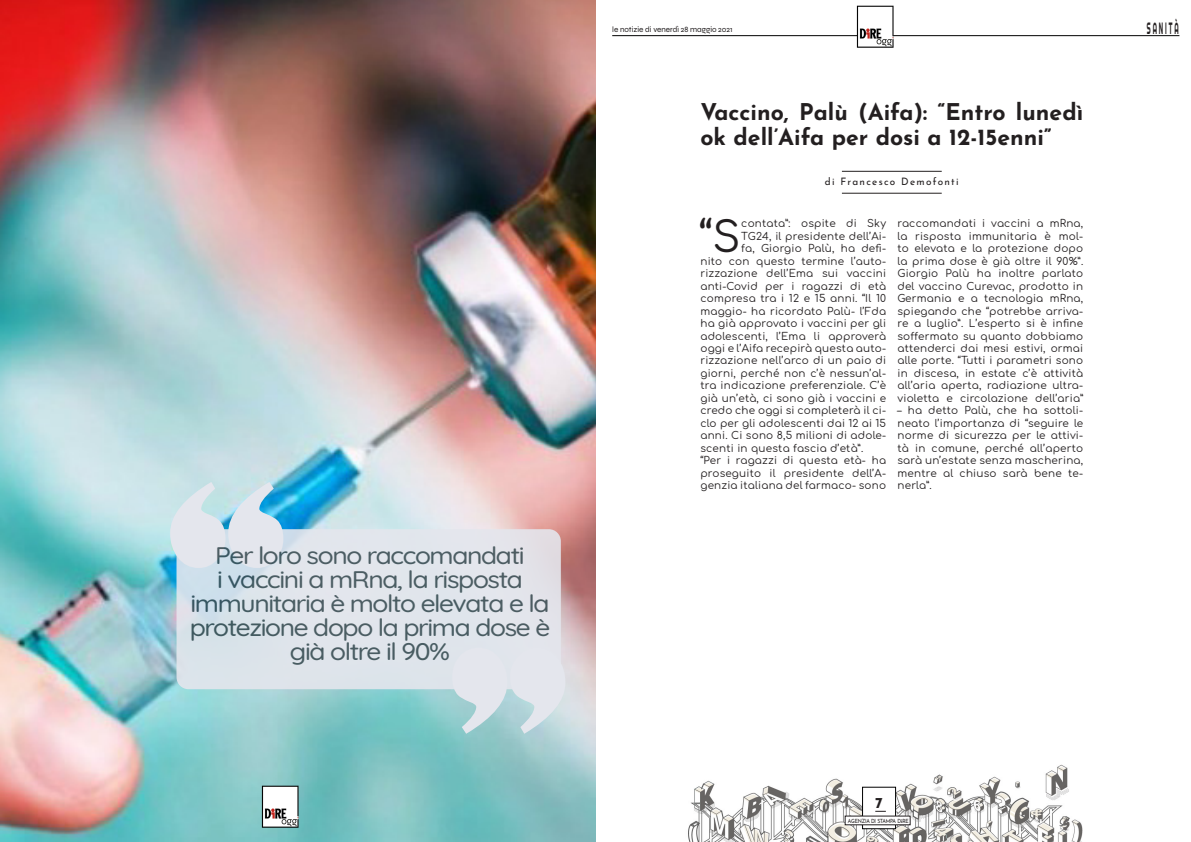
<style>
.page{position:relative;width:1191px;height:842px;background:#fff}
.page>*{position:absolute;margin:0;border:0;box-sizing:border-box;transform-origin:0 0}
.t1{font:42.4px "Comfortaa";color:#231f20}
.t2{font:300 24px/24px "Quicksand";letter-spacing:-.05em;color:#3c4e54;text-align:center;scale:1.1 1}
.t3{font:700 23px/25px "Josefin Sans";color:#231f20}
.t4{font:16.4px "Righteous";letter-spacing:.29em;color:#231f20;scale:.39 1}
.t5{font:700 15px "Josefin Sans";color:#231f20}
.t6{font:10.4px/12.5px "Comfortaa";letter-spacing:.02em;color:#231f20;text-align:justify}
.t7{font:10.2px "Josefin Sans";letter-spacing:.13em;color:#231f20}
.t8{font:8px "Syne";color:#231f20}
.t9{font:5.7px "Josefin Sans";letter-spacing:-.04em;color:#231f20;scale:.88 1}
.s1{font-weight:700}
</style>
<div class="page">
<img style="left:688px;top:764px;width:395px;height:78px">
<hr style="left:842px;top:193px;width:99px;height:1px;background:#231f20">
<hr style="left:842px;top:171px;width:99px;height:1px;background:#231f20">
<img style="left:0;top:0;width:595px;height:842px">
<svg style="left:170px;top:482px;width:113px;height:86px;background:#bbdbe7"></svg>
<svg style="left:452px;top:648px;width:113px;height:86px;background:#c3dadf"></svg>
<div style="left:176px;top:529px;width:385px;height:160px;background:#e4e6ed;border-radius:12px"></div>
<hr style="left:612px;top:35px;width:567px;height:1px;background:#000">
<div style="left:862px;top:787px;width:34px;height:42px;background:#fff;border:1px solid #000"></div>
<div style="left:845px;top:816px;width:65px;height:9px;background:#fff"></div>
<img style="left:842px;top:5px;width:74px;height:42px">
<img style="left:247px;top:784px;width:73px;height:43px">
<h2 class="t2" style="left:190px;top:541px;width:329px">Per loro sono raccomandati<br>i vaccini a mRna, la risposta immunitaria è molto elevata e la protezione dopo la prima dose è già oltre il 90%</h2>
<p class="t8" style="left:612px;top:24px;width:122px">le notizie di venerdì 28 maggio 2021</p>
<p class="t3" style="left:700px;top:97px;width:384px">Vaccino, Palù (Aifa): “Entro lunedì ok dell’Aifa per dosi a 12-15enni”</p>
<p class="t7" style="left:825px;top:173px;width:135px">di Francesco Demofonti</p>
<p class="t1" style="left:699px;top:199px;width:42px">“S</p>
<p class="t6" style="left:741px;top:216px;width:146px">contata”: ospite di Sky</p>
<p class="t6" style="left:741px;top:228px;width:146px">TG24, il presidente dell’Ai-</p>
<p class="t6" style="left:741px;top:241px;width:146px">fa, Giorgio Palù, ha defi-</p>
<p class="t6" style="left:700px;top:253px;width:187px">nito con questo termine l’auto-</p>
<p class="t6" style="left:700px;top:266px;width:187px">rizzazione dell’Ema sui vaccini</p>
<p class="t6" style="left:700px;top:278px;width:187px">anti-Covid per i ragazzi di età</p>
<p class="t6" style="left:700px;top:291px;width:187px">compresa tra i 12 e 15 anni. “Il 10</p>
<p class="t6" style="left:700px;top:303px;width:187px">maggio- ha ricordato Palù- l’Fda</p>
<p class="t6" style="left:700px;top:316px;width:187px">ha già approvato i vaccini per gli</p>
<p class="t6" style="left:700px;top:328px;width:187px">adolescenti, l’Ema li approverà</p>
<p class="t6" style="left:700px;top:341px;width:187px">oggi e l’Aifa recepirà questa auto-</p>
<p class="t6" style="left:700px;top:353px;width:187px">rizzazione nell’arco di un paio di</p>
<p class="t6" style="left:700px;top:366px;width:187px">giorni, perché non c’è nessun’al-</p>
<p class="t6" style="left:700px;top:378px;width:187px">tra indicazione preferenziale. C’è</p>
<p class="t6" style="left:700px;top:391px;width:187px">già un’età, ci sono già i vaccini e</p>
<p class="t6" style="left:700px;top:403px;width:187px">credo che oggi si completerà il ci-</p>
<p class="t6" style="left:700px;top:416px;width:187px">clo per gli adolescenti dai 12 ai 15</p>
<p class="t6" style="left:700px;top:428px;width:187px">anni. Ci sono 8,5 milioni di adole-</p>
<p class="t6" style="left:700px;top:440px;width:164px">scenti in questa fascia d’età”.</p>
<p class="t6" style="left:700px;top:453px;width:187px">“Per i ragazzi di questa età- ha proseguito il presidente dell’A&shy;genzia italiana del farmaco- sono</p>
<p class="t6" style="left:897px;top:216px;width:187px">raccomandati i vaccini a mRna, la risposta immunitaria è mol&shy;to elevata e la protezione dopo la prima dose è già oltre il 90%”.<br>Giorgio Palù ha inoltre parlato del vaccino Curevac, prodotto in Germania e a tecnologia mRna, spiegando che “potrebbe arriva&shy;re a luglio”. L’esperto si è infine soffermato su quanto dobbiamo attenderci dai mesi estivi, ormai alle porte. “Tutti i parametri sono in discesa, in estate c’è attività all’aria aperta, radiazione ultra&shy;violetta e circolazione dell’aria”</p>
<p class="t6" style="left:897px;top:403px;width:187px">– ha detto Palù, che ha sottoli&shy;neato l’importanza di “seguire le norme di sicurezza per le attivi&shy;tà in comune, perché all’aperto sarà un’estate senza mascherina, mentre al chiuso sarà bene te&shy;nerla”.</p>
<h3 class="t5" style="left:875px;top:792px;width:9px">7</h3>
<p class="t9" style="left:848px;top:816px;width:71px">AGENZIA DI STAMPA D<span class="s1">i</span>RE</p>
<p class="t4" style="left:1147px;top:17px;width:83px">SANITÀ</p>
</div>
